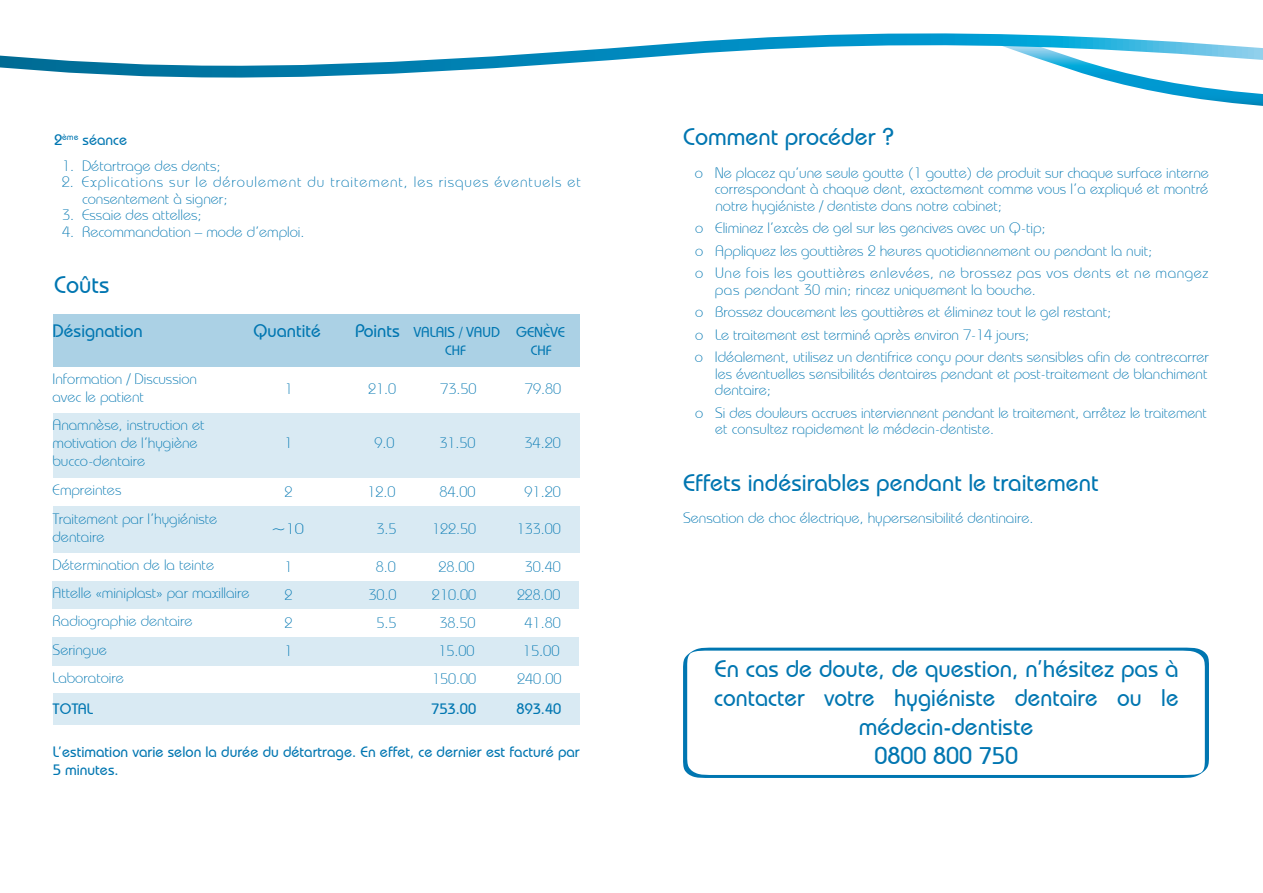
<style>
.page{position:relative;width:1263px;height:893px;background:#fff}
.page>*{position:absolute;margin:0;border:0;box-sizing:border-box;transform-origin:0 0}
.t1{font:500 24px/28.8px "Bauhaus IT Cby BT";color:#0076b1;text-align:center}
.t2{font:500 18px "Bauhaus IT Cby BT";color:#0076b1}
.t3{font:300 15px/22.5px "Bauhaus IT Cby BT";color:#0076b1}
.t4{font:500 15px/18px "Bauhaus IT Cby BT";color:#0076b1}
.t5{font:300 15px/16.5px "Bauhaus IT Cby BT";letter-spacing:.065em;color:#0076b1}
.t6{font:300 15px "Bauhaus IT Cby BT";color:#0076b1;scale:1.14 1}
.t7{font:500 14.25px "Bauhaus IT Cby BT";color:#0076b1}
.t8{font:500 13.5px "Bauhaus IT Cby BT";color:#0076b1}
.s1{font-size:18px}
</style>
<div class="page">
<div style="left:53px;top:693px;width:526px;height:32px;background:#d9eaf3"></div>
<div style="left:53px;top:637px;width:526px;height:28px;background:#d9eaf3"></div>
<div style="left:53px;top:581px;width:526px;height:27px;background:#d9eaf3"></div>
<div style="left:53px;top:506px;width:527px;height:46px;background:#d9eaf3"></div>
<div style="left:53px;top:413px;width:527px;height:64px;background:#d9eaf3"></div>
<div style="left:53px;top:314px;width:527px;height:52px;background:#abd1e5"></div>
<svg style="left:1117px;top:83px;width:146px;height:23px"></svg>
<svg style="left:0;top:33px;width:1263px;height:50px"></svg>
<svg style="left:683px;top:648px;width:526px;height:130px"></svg>
<p class="t4" style="left:54px;top:131px;width:75px">2<sup>ème</sup> séance</p>
<p class="t3" style="left:62px;top:154px;width:160px">1. Détartrage des dents;</p>
<p class="t5" style="left:82px;top:173px;width:500px;text-indent:-20px">2. Explications sur le déroulement du traitement, les risques éventuels et consentement à signer;</p>
<p class="t3" style="left:62px;top:203px;width:141px">3. Essaie des attelles;</p>
<p class="t3" style="left:62px;top:220px;width:244px">4. Recommandation – mode d’emploi.</p>
<h1 class="t1" style="left:54px;top:270px;width:57px">Coûts</h1>
<p class="t2" style="left:53px;top:320px;width:92px">Désignation</p>
<p class="t2" style="left:254px;top:320px;width:69px">Quantité</p>
<p class="t7" style="left:355px;top:324px;width:211px"><span class="s1">Points</span> VALAIS / VAUD GENÈVE</p>
<p class="t8" style="left:445px;top:342px;width:23px">CHF</p>
<p class="t8" style="left:531px;top:342px;width:23px">CHF</p>
<p class="t3" style="left:53px;top:369px;width:146px;line-height:18px">Information / Discussion avec le patient</p>
<p class="t3" style="left:53px;top:416px;width:154px;line-height:18px">Anamnèse, instruction et motivation de l’hygiène</p>
<p class="t3" style="left:285px;top:378px;width:10px">1</p>
<p class="t3" style="left:368px;top:378px;width:30px">21.0</p>
<p class="t3" style="left:440px;top:378px;width:38px">73.50</p>
<p class="t3" style="left:525px;top:378px;width:38px">79.80</p>
<p class="t3" style="left:285px;top:432px;width:10px">1</p>
<p class="t3" style="left:375px;top:432px;width:22px">9.0</p>
<p class="t3" style="left:439px;top:432px;width:38px">31.50</p>
<p class="t3" style="left:525px;top:432px;width:38px">34.20</p>
<p class="t3" style="left:53px;top:447px;width:94px;line-height:28.8px">bucco-dentaire<br>Empreintes</p>
<p class="t3" style="left:285px;top:480px;width:10px">2</p>
<p class="t3" style="left:367px;top:480px;width:30px">12.0</p>
<p class="t3" style="left:439px;top:480px;width:38px">84.00</p>
<p class="t3" style="left:525px;top:480px;width:38px">91.20</p>
<p class="t3" style="left:53px;top:509px;width:166px;line-height:18px">Traitement par l’hygiéniste dentaire</p>
<p class="t3" style="left:53px;top:553px;width:163px">Détermination de la teinte</p>
<p class="t3" style="left:285px;top:555px;width:10px">1</p>
<p class="t3" style="left:376px;top:555px;width:22px">8.0</p>
<p class="t3" style="left:439px;top:555px;width:38px">28.00</p>
<p class="t3" style="left:525px;top:555px;width:38px">30.40</p>
<p class="t3" style="left:53px;top:581px;width:199px">Attelle «miniplast» par maxillaire</p>
<p class="t3" style="left:285px;top:583px;width:10px">2</p>
<p class="t3" style="left:368px;top:583px;width:30px">30.0</p>
<p class="t3" style="left:432px;top:583px;width:46px">210.00</p>
<p class="t3" style="left:517px;top:583px;width:45px">228.00</p>
<p class="t3" style="left:53px;top:610px;width:142px">Radiographie dentaire</p>
<p class="t3" style="left:285px;top:611px;width:10px">2</p>
<p class="t3" style="left:376px;top:611px;width:22px">5.5</p>
<p class="t3" style="left:439px;top:611px;width:38px">38.50</p>
<p class="t3" style="left:525px;top:611px;width:38px">41.80</p>
<p class="t3" style="left:53px;top:638px;width:56px">Seringue</p>
<p class="t3" style="left:285px;top:640px;width:10px">1</p>
<p class="t3" style="left:439px;top:640px;width:38px">15.00</p>
<p class="t3" style="left:523px;top:640px;width:38px">15.00</p>
<p class="t3" style="left:53px;top:666px;width:73px">Laboratoire</p>
<p class="t3" style="left:432px;top:668px;width:46px">150.00</p>
<p class="t3" style="left:517px;top:668px;width:46px">240.00</p>
<p class="t4" style="left:53px;top:700px;width:42px">TOTAL</p>
<p class="t4" style="left:431px;top:700px;width:46px">753.00</p>
<p class="t4" style="left:516px;top:700px;width:46px">893.40</p>
<p class="t4" style="left:53px;top:743px;width:528px">L’estimation varie selon la durée du détartrage. En effet, ce dernier est facturé par<br>5 minutes.</p>
<p class="t6" style="left:271px;top:519px;width:30px">~10</p>
<p class="t3" style="left:376px;top:517px;width:22px">3.5</p>
<p class="t3" style="left:432px;top:517px;width:45px">122.50</p>
<p class="t3" style="left:517px;top:517px;width:46px">133.00</p>
<h1 class="t1" style="left:683px;top:122px;width:213px">Comment procéder ?</h1>
<p class="t3" style="left:715px;top:164px;width:496px;line-height:16.5px;text-align:justify;text-indent:-20px">o Ne placez qu’une seule goutte (1 goutte) de produit sur chaque surface interne correspondant à chaque dent, exactement comme vous l’a expliqué et montré notre hygiéniste / dentiste dans notre cabinet;</p>
<p class="t3" style="left:695px;top:216px;width:515px">o Eliminez l’excès de gel sur les gencives avec un Q-tip;<br>o Appliquez les gouttières 2 heures quotidiennement ou pendant la nuit;<br>o Une fois les gouttières enlevées, ne brossez pas vos dents et ne mangez</p>
<p class="t3" style="left:695px;top:278px;width:515px;text-indent:20px">pas pendant 30 min; rincez uniquement la bouche.<br>o Brossez doucement les gouttières et éliminez tout le gel restant;<br>o Le traitement est terminé après environ 7-14 jours;<br>o Idéalement, utilisez un dentifrice conçu pour dents sensibles afin de contrecarrer</p>
<p class="t3" style="left:715px;top:365px;width:494px;line-height:16.5px">les éventuelles sensibilités dentaires pendant et post-traitement de blanchiment dentaire;</p>
<p class="t3" style="left:715px;top:404px;width:493px;line-height:16.5px;text-indent:-20px">o Si des douleurs accrues interviennent pendant le traitement, arrêtez le traitement et consultez rapidement le médecin-dentiste.</p>
<h1 class="t1" style="left:683px;top:468px;width:417px">Effets indésirables pendant le traitement</h1>
<p class="t3" style="left:683px;top:507px;width:352px">Sensation de choc électrique, hypersensibilité dentinaire.</p>
<h1 class="t1" style="left:714px;top:654px;width:466px">En cas de doute, de question, n’hésitez pas à contacter votre hygiéniste dentaire ou le médecin-dentiste<br>0800 800 750</h1>
</div>
